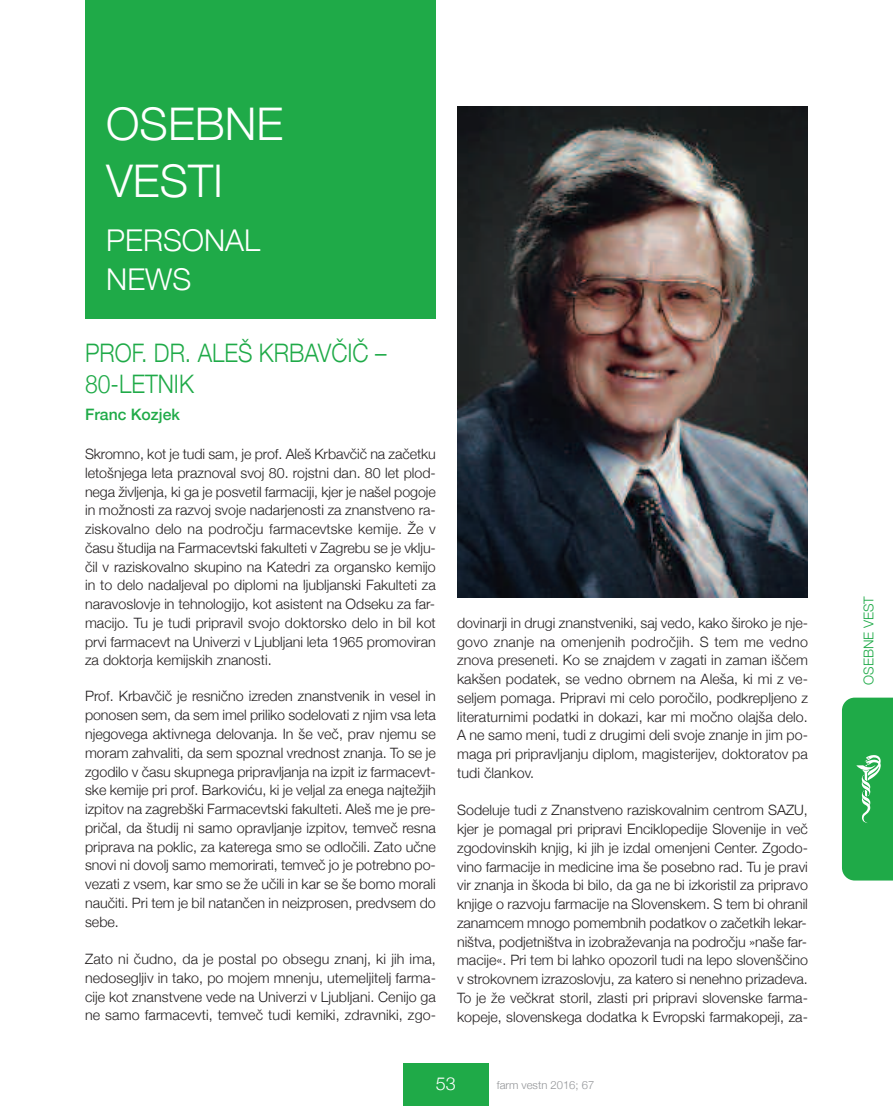
<style>
.page{position:relative;width:893px;height:1106px;background:#fff}
.page>*{position:absolute;margin:0;border:0;box-sizing:border-box;transform-origin:0 0}
.t1{font:300 45px/57px "Helvetica Neue";color:#fff}
.t2{font:300 30px/39px "Helvetica Neue";color:#fff}
.t3{font:300 25.5px/31.5px "Helvetica Neue";color:#1faa48;scale:.9 1}
.t4{font:300 18px "Helvetica Neue";color:#fff}
.t5{font:500 15.75px "Helvetica Neue";color:#1faa48}
.t6{font:300 14.25px/18.8px "Helvetica Neue";color:#231f20;text-align:justify}
.t7{font:300 13.5px "Helvetica Neue";color:#1faa48}
.t8{font:300 11.25px "Helvetica Neue";color:#939598}
</style>
<div class="page">
<div style="left:403px;top:1063px;width:85px;height:43px;background:#1faa48"></div>
<svg style="left:842px;top:697px;width:51px;height:183px;background:#2bae51"></svg>
<div style="left:85px;top:0;width:351px;height:319px;background:#1faa48"></div>
<img style="left:457px;top:106px;width:351px;height:491px">
<h1 class="t1" style="left:106px;top:95px;width:178px">OSEBNE<br>VESTI</h1>
<h2 class="t2" style="left:106px;top:220px;width:155px">PERSONAL<br>NEWS</h2>
<h3 class="t3" style="left:85px;top:336px;width:337px">PROF. DR. ALEš KRBAVČIČ –<br>80-LETNIK</h3>
<p class="t5" style="left:85px;top:404px;width:96px">Franc Kozjek</p>
<p class="t6" style="left:85px;top:444px;width:352px">Skromno, kot je tudi sam, je prof. Aleš Krbavčič na začetku letošnjega leta praznoval svoj 80. rojstni dan. 80 let plod&shy;nega življenja, ki ga je posvetil farmaciji, kjer je našel pogoje in možnosti za razvoj svoje nadarjenosti za znanstveno ra&shy;ziskovalno delo na področju farmacevtske kemije. že v času študija na Farmacevtski fakulteti v Zagrebu se je vklju&shy;čil v raziskovalno skupino na Katedri za organsko kemijo in to delo nadaljeval po diplomi na ljubljanski Fakulteti za naravoslovje in tehnologijo, kot asistent na Odseku za far&shy;macijo. Tu je tudi pripravil svojo doktorsko delo in bil kot prvi farmacevt na Univerzi v Ljubljani leta 1965 promoviran za doktorja kemijskih znanosti.</p>
<p class="t6" style="left:85px;top:686px;width:352px">Prof. Krbavčič je resnično izreden znanstvenik in vesel in ponosen sem, da sem imel priliko sodelovati z njim vsa leta njegovega aktivnega delovanja. In še več, prav njemu se moram zahvaliti, da sem spoznal vrednost znanja. To se je zgodilo v času skupnega pripravljanja na izpit iz farmacevt&shy;ske kemije pri prof. Barkoviću, ki je veljal za enega najtežjih izpitov na zagrebški Farmacevtski fakulteti. Aleš me je pre&shy;pričal, da študij ni samo opravljanje izpitov, temveč resna priprava na poklic, za katerega smo se odločili. Zato učne snovi ni dovolj samo memorirati, temveč jo je potrebno po&shy;vezati z vsem, kar smo se že učili in kar se še bomo morali naučiti. Pri tem je bil natančen in neizprosen, predvsem do sebe.</p>
<p class="t6" style="left:85px;top:949px;width:352px">Zato ni čudno, da je postal po obsegu znanj, ki jih ima, nedosegljiv in tako, po mojem mnenju, utemeljitelj farma&shy;cije kot znanstvene vede na Univerzi v Ljubljani. Cenijo ga ne samo farmacevti, temveč tudi kemiki, zdravniki, zgo-</p>
<p class="t6" style="left:457px;top:613px;width:352px">dovinarji in drugi znanstveniki, saj vedo, kako široko je nje&shy;govo znanje na omenjenih področjih. S tem me vedno znova preseneti. Ko se znajdem v zagati in zaman iščem kakšen podatek, se vedno obrnem na Aleša, ki mi z ve&shy;seljem pomaga. Pripravi mi celo poročilo, podkrepljeno z literaturnimi podatki in dokazi, kar mi močno olajša delo.<br>A ne samo meni, tudi z drugimi deli svoje znanje in jim po&shy;maga pri pripravljanju diplom, magisterijev, doktoratov pa tudi člankov.</p>
<p class="t6" style="left:457px;top:800px;width:352px">Sodeluje tudi z Znanstveno raziskovalnim centrom SAZU, kjer je pomagal pri pripravi Enciklopedije Slovenije in več zgodovinskih knjig, ki jih je izdal omenjeni Center. Zgodo&shy;vino farmacije in medicine ima še posebno rad. Tu je pravi vir znanja in škoda bi bilo, da ga ne bi izkoristil za pripravo knjige o razvoju farmacije na Slovenskem. S tem bi ohranil zanamcem mnogo pomembnih podatkov o začetkih lekar&shy;ništva, podjetništva in izobraževanja na področju »naše far&shy;macije«. Pri tem bi lahko opozoril tudi na lepo slovenščino v strokovnem izrazoslovju, za katero si nenehno prizadeva.<br>To je že večkrat storil, zlasti pri pripravi slovenske farma&shy;kopeje, slovenskega dodatka k Evropski farmakopeji, za-</p>
<p class="t4" style="left:436px;top:1072px;width:22px">53</p>
<p class="t8" style="left:497px;top:1078px;width:99px">farm vestn 2016; 67</p>
<p class="t7" style="left:860px;top:685px;width:90px;rotate:-90deg">OSEBNE VEST</p>
</div>
